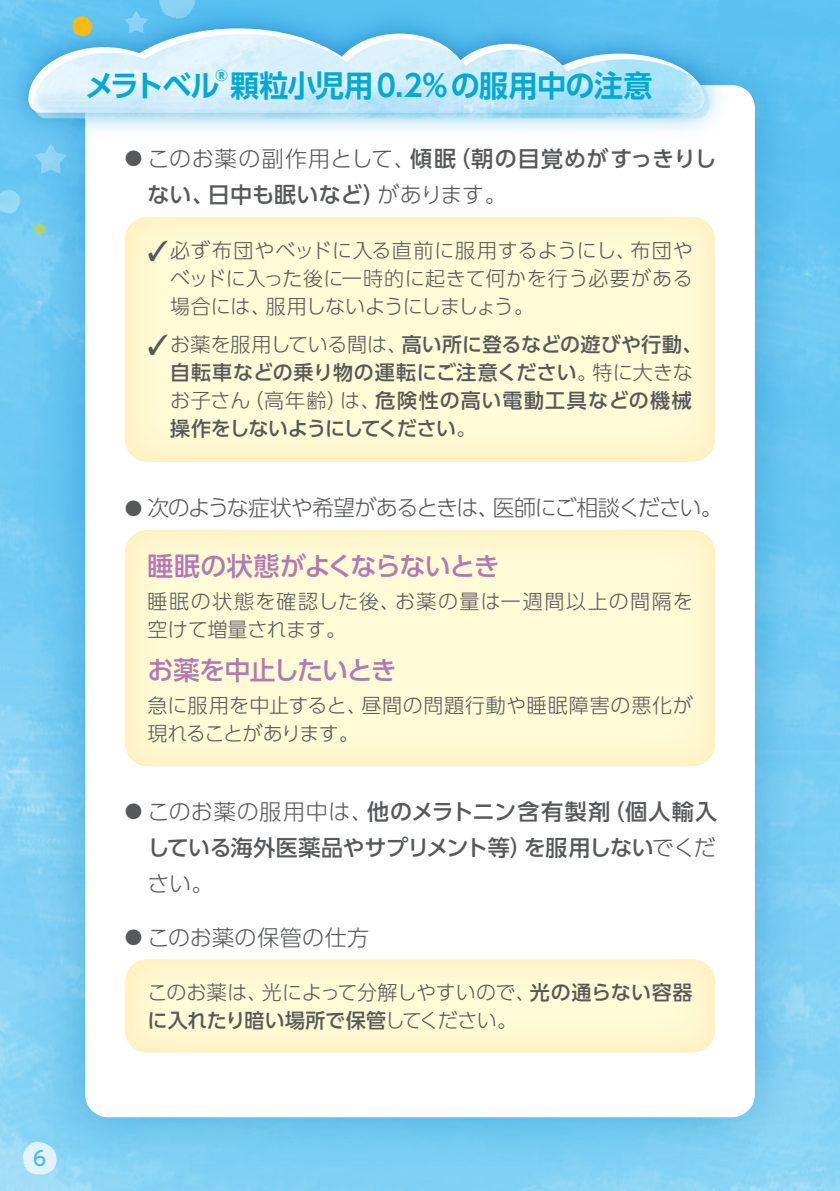
<style>
.page{position:relative;width:840px;height:1191px;background:#fff}
.page>*{position:absolute;margin:0;border:0;box-sizing:border-box;transform-origin:0 0}
.t1{font:700 30px "UD Shin Go Pro De";letter-spacing:-.02em;color:#00a9d4}
.t2{font:28px "MS P Mincho";color:#57585a}
.t3{font:500 26px "UD Shin Go Pro";letter-spacing:-.045em;color:#b279b4}
.t4{font:500 22px/36px "UD Shin Go Pro";letter-spacing:-.005em;color:#57585a}
.t5{font:300 22px "UD Shin Go Pro";letter-spacing:-.06em;color:#57585a}
.t6{font:300 22px "UD Shin Go Pro";letter-spacing:.025em;color:#57585a}
.t7{font:300 20px/28px "UD Shin Go Pro";letter-spacing:.015em;color:#57585a;text-align:justify}
.t8{font:500 20px/28px "UD Shin Go Pro";letter-spacing:.01em;color:#57585a}
.t9{font:300 20px/28px "UD Shin Go Pro";letter-spacing:-.02em;color:#57585a}
.t10{font:300 20px/28px "UD Shin Go Pro";letter-spacing:.055em;color:#57585a}
.t11{font:500 20px "UD Shin Go Pro";color:#52bbde}
.t12{font:700 14px "UD Shin Go Pro De";color:#00a9d4}
.s1{font-weight:300;font-size:17.6px}
.s2{font-weight:300}
.s3{font-size:17.6px}
.s4{font-weight:500}
</style>
<div class="page">
<img style="left:0;top:0;width:839px;height:1191px">
<svg style="left:0;top:189px;width:17px;height:24px"></svg>
<img style="left:17px;top:17px;width:806px;height:1168px">
<div style="left:85px;top:85px;width:669px;height:1032px;background:#fff;border-radius:23px"></div>
<img style="left:833px;top:0;width:6px;height:147px">
<img style="left:0;top:0;width:738px;height:147px">
<svg style="left:28px;top:28px;width:676px;height:85px;background:#66c2ef"></svg>
<svg style="left:72px;top:16px;width:20px;height:18px"></svg>
<svg style="left:32px;top:86px;width:672px;height:34px"></svg>
<img style="left:34px;top:34px;width:675px;height:84px">
<div style="left:125px;top:217px;width:589px;height:245px;background:linear-gradient(to right,#fffad3,#fffad4);border-radius:23px"></div>
<div style="left:125px;top:530px;width:589px;height:236px;background:linear-gradient(to right,#fffad3,#fffad4);border-radius:23px"></div>
<div style="left:125px;top:959px;width:589px;height:93px;background:#fef9d2;border-radius:23px"></div>
<p class="t12" style="left:215px;top:65px;width:14px">®</p>
<h1 class="t1" style="left:85px;top:61px;width:568px">メラトベル顆粒小児用0.2%の服用中の注意</h1>
<p class="t4" style="left:147px;top:140px;width:570px;text-indent:-23px"><span class="s1">●</span> <span class="s2">このお薬の副作用として、</span>傾眠（朝の目覚めがすっきりしない、日中も眠いなど）<span class="s2">があります。</span></p>
<p class="t7" style="left:170px;top:236px;width:524px">必ず布団やベッドに入る直前に服用するようにし、布団やベッドに入った後に一時的に起きて何かを行う必要がある場合には、服用しないようにしましょう。</p>
<p class="t8" style="left:170px;top:330px;width:533px"><span class="s2">お薬を服用している間は、</span>高い所に登るなどの遊びや行動、自転車などの乗り物の運転にご注意ください<span class="s2">。特に大きなお子さん（高年齢）は、</span>危険性の高い電動工具などの機械操作をしないようにしてください<span class="s2">。</span></p>
<h2 class="t2" style="left:144px;top:237px;width:29px">✓</h2>
<h2 class="t2" style="left:144px;top:331px;width:29px">✓</h2>
<p class="t5" style="left:125px;top:490px;width:599px"><span class="s3">●</span> 次のような症状や希望があるときは、医師にご相談ください。</p>
<h3 class="t3" style="left:147px;top:545px;width:353px">睡眠の状態がよくならないとき</h3>
<p class="t10" style="left:147px;top:586px;width:546px">睡眠の状態を確認した後、お薬の量は一週間以上の間隔を空けて増量されます。</p>
<h3 class="t3" style="left:147px;top:649px;width:251px">お薬を中止したいとき</h3>
<p class="t7" style="left:147px;top:690px;width:546px">急に服用を中止すると、昼間の問題行動や睡眠障害の悪化が現れることがあります。</p>
<p class="t4" style="left:147px;top:792px;width:570px;text-align:justify;text-indent:-23px"><span class="s1">●</span> <span class="s2">このお薬の服用中は、</span>他のメラトニン含有製剤（個人輸入している海外医薬品やサプリメント等）を服用しない<span class="s2">でください。</span></p>
<p class="t6" style="left:125px;top:919px;width:246px"><span class="s3">●</span> このお薬の保管の仕方</p>
<p class="t9" style="left:147px;top:978px;width:546px">このお薬は、光によって分解しやすいので、<span class="s4">光の通らない容器に入れたり暗い場所で保管</span>してください。</p>
<p class="t11" style="left:33px;top:1142px;width:15px">6</p>
</div>
